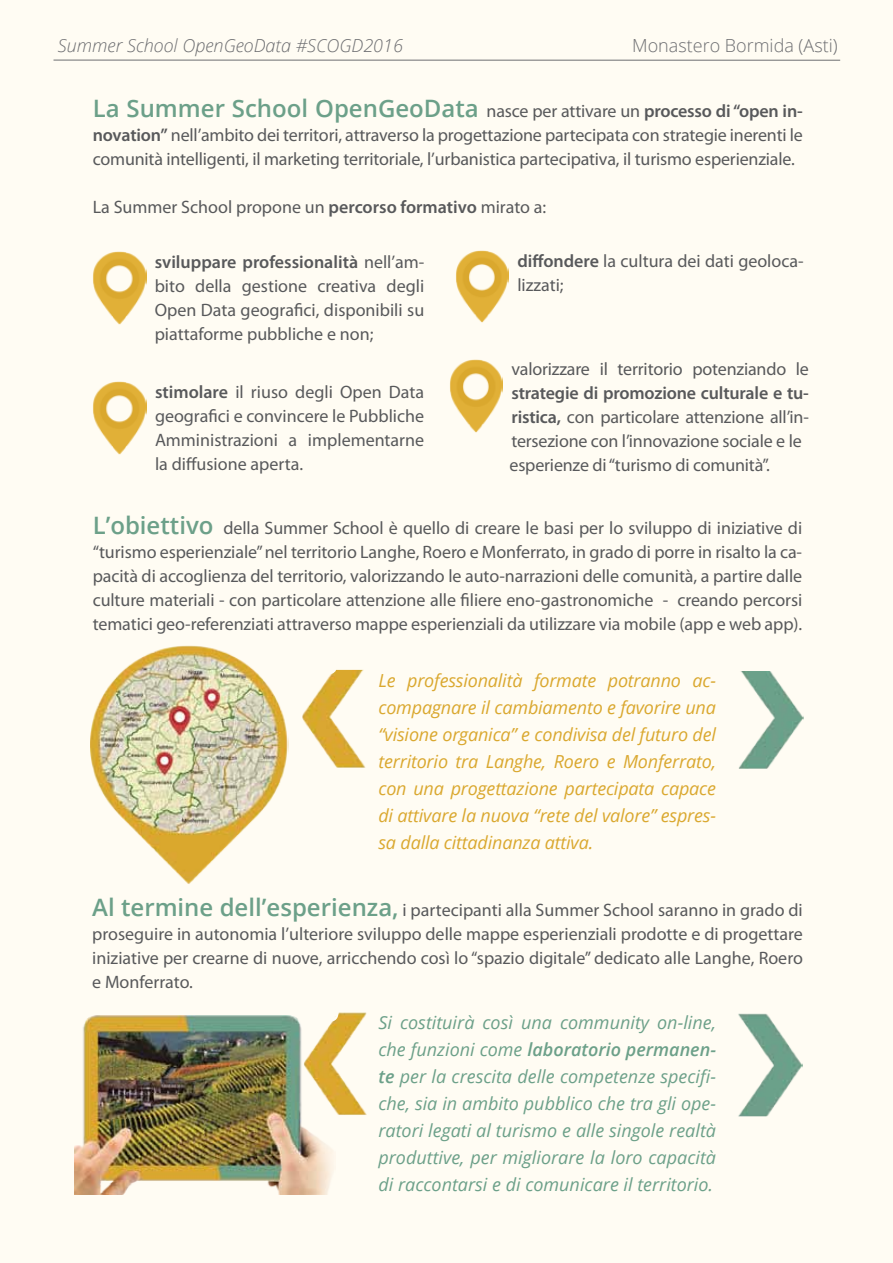
<style>
.page{position:relative;width:893px;height:1263px;background:#fffcf3}
.page>*{position:absolute;margin:0;border:0;box-sizing:border-box;transform-origin:0 0}
.t1{font:600 24px "Open Sans";color:#6ca089}
.t2{font:18px/24px "Myriad Pro";letter-spacing:-.01em;color:#58595b;text-align:justify}
.t3{font:italic 18px/27px "Open Sans";color:#6ca089;text-align:justify}
.t4{font:italic 18px/27px "Open Sans";letter-spacing:-.01em;color:#daa82f;text-align:justify}
.t5{font:italic 300 18px "Open Sans";color:#6d6e71}
.t6{font:300 18px "Open Sans";color:#6d6e71}
.s1{font-family:"Myriad Pro";font-weight:400;font-size:18px;color:#58595b}
.s2{font-family:"Myriad Pro";font-size:18px;color:#58595b}
.s3{font-weight:600}
.s4{font-family:"Open Sans";font-weight:600;font-size:24px;color:#6ca089}
</style>
<div class="page">
<hr style="left:54px;top:60px;width:786px;height:1px;background:#6d6e71">
<img style="left:74px;top:1015px;width:259px;height:179px">
<img style="left:739px;top:671px;width:65px;height:98px">
<img style="left:302px;top:670px;width:64px;height:98px">
<img style="left:738px;top:1013px;width:65px;height:103px">
<img style="left:302px;top:1012px;width:65px;height:103px">
<img style="left:91px;top:645px;width:198px;height:239px">
<img style="left:456px;top:250px;width:53px;height:73px">
<img style="left:450px;top:360px;width:53px;height:73px">
<img style="left:93px;top:381px;width:53px;height:73px">
<img style="left:93px;top:252px;width:53px;height:72px">
<p class="t5" style="left:58px;top:33px;width:347px">Summer School OpenGeoData #SCOGD2016</p>
<p class="t6" style="left:632px;top:33px;width:207px">Monastero Bormida (Asti)</p>
<h1 class="t1" style="left:93px;top:92px;width:712px">La Summer School OpenGeoData <span class="s1">nasce per attivare un</span> <span class="s2">processo di “open in-</span></h1>
<p class="t2" style="left:93px;top:123px;width:712px"><span class="s3">novation”</span> nell’ambito dei territori, attraverso la progettazione partecipata con strategie inerenti le comunità intelligenti, il marketing territoriale, l’urbanistica partecipativa, il turismo esperienziale.</p>
<p class="t2" style="left:93px;top:195px;width:455px">La Summer School propone un <span class="s3">percorso formativo</span> mirato a:</p>
<p class="t2" style="left:155px;top:249px;width:271px"><span class="s3">sviluppare professionalità</span> nell’am&shy;bito della gestione creativa degli Open Data geografici, disponibili su piattaforme pubbliche e non;</p>
<p class="t2" style="left:517px;top:249px;width:288px"><span class="s3">diffondere</span> la cultura dei dati geoloca&shy;lizzati;</p>
<p class="t2" style="left:155px;top:380px;width:271px"><span class="s3">stimolare</span> il riuso degli Open Data geografici e convincere le Pubbliche Amministrazioni a implementarne la diffusione aperta.</p>
<p class="t2" style="left:511px;top:357px;width:299px">valorizzare il territorio potenziando le</p>
<p class="t2" style="left:509px;top:381px;width:301px;text-align:left"><span class="s3">strategie di promozione culturale e tu&shy;ristica,</span> con particolare attenzione all’in&shy;tersezione con l’innovazione sociale e le esperienze di “turismo di comunità”.</p>
<p class="t2" style="left:93px;top:515px;width:711px"><span class="s4">L’obiettivo</span> della Summer School è quello di creare le basi per lo sviluppo di iniziative di “turismo esperienziale” nel territorio Langhe, Roero e Monferrato, in grado di porre in risalto la ca&shy;pacità di accoglienza del territorio, valorizzando le auto-narrazioni delle comunità, a partire dalle culture materiali - con particolare attenzione alle filiere eno-gastronomiche - creando percorsi tematici geo-referenziati attraverso mappe esperienziali da utilizzare via mobile (app e web app).</p>
<p class="t4" style="left:378px;top:666px;width:339px">Le professionalità formate potranno ac&shy;compagnare il cambiamento e favorire una “visione organica” e condivisa del futuro del territorio tra Langhe, Roero e Monferrato, con una progettazione partecipata capace di attivare la nuova “rete del valore” espres&shy;sa dalla cittadinanza attiva.</p>
<p class="t2" style="left:92px;top:897px;width:712px"><span class="s4">Al termine dell’esperienza,</span> i partecipanti alla Summer School saranno in grado di proseguire in autonomia l’ulteriore sviluppo delle mappe esperienziali prodotte e di progettare iniziative per crearne di nuove, arricchendo così lo “spazio digitale” dedicato alle Langhe, Roero e Monferrato.</p>
<p class="t3" style="left:378px;top:1009px;width:339px">Si costituirà così una community on-line, che funzioni come <span class="s3">laboratorio permanen&shy;te</span> per la crescita delle competenze specifi&shy;che, sia in ambito pubblico che tra gli ope&shy;ratori legati al turismo e alle singole realtà produttive, per migliorare la loro capacità di raccontarsi e di comunicare il territorio.</p>
</div>
